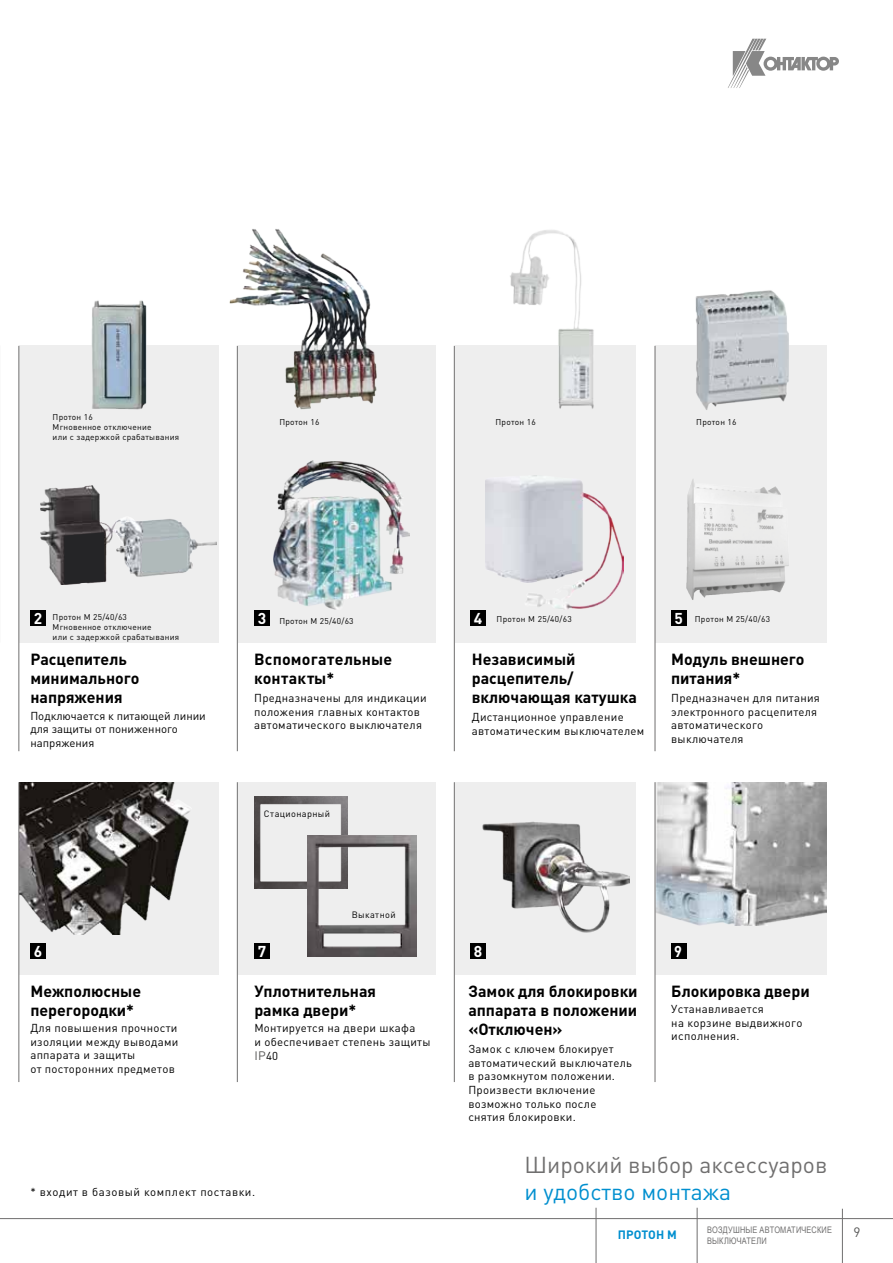
<style>
.page{position:relative;width:893px;height:1263px;background:#fff}
.page>*{position:absolute;margin:0;border:0;box-sizing:border-box;transform-origin:0 0}
.t1{font:22.8px "DIN Pro";color:#706f6f}
.t2{font:22.8px "DIN Pro";color:#008fcf}
.t3{font:700 15.9px/19.2px "DIN Pro";color:#000}
.t4{font:700 15.6px "DIN Pro";color:#fff}
.t5{font:700 15.6px "DIN Pro";color:#fff;scale:.92 1}
.t6{font:13.5px "DIN Pro";color:#575756}
.t7{font:12.15px "DIN Pro";color:#575756}
.t8{font:700 12px "DIN Pro";color:#008fcf}
.t9{font:11.4px/13.6px "DIN Pro";letter-spacing:.025em;color:#000}
.t10{font:11.4px/13.6px "DIN Pro";color:#000}
.t11{font:11.4px "DIN Pro";letter-spacing:.05em;color:#000}
.t12{font:9.15px "DIN Pro";letter-spacing:.04em;color:#000}
.t13{font:9px/10.8px "Arial Narrow";letter-spacing:.02em;color:#706f6f}
.t14{font:8.4px/10.1px "DIN Pro";letter-spacing:.03em;color:#000}
.s1{font-size:11.4px;color:#000}
</style>
<div class="page">
<hr style="left:0;top:1218px;width:893px;height:1px;background:#706f6f">
<hr style="left:842px;top:1209px;width:1px;height:54px;background:#706f6f">
<hr style="left:596px;top:1208px;width:1px;height:55px;background:#706f6f">
<hr style="left:697px;top:1208px;width:1px;height:55px;background:#706f6f">
<svg style="left:728px;top:39px;width:111px;height:49px"></svg>
<div style="left:0;top:346px;width:826px;height:297px;background:#eee"></div>
<div style="left:637px;top:305px;width:18px;height:346px;background:#fff"></div>
<div style="left:436px;top:305px;width:18px;height:346px;background:#fff"></div>
<div style="left:219px;top:305px;width:18px;height:346px;background:#fff"></div>
<div style="left:1px;top:305px;width:18px;height:346px;background:#fff"></div>
<hr style="left:19px;top:346px;width:1px;height:405px;background:#706f6f">
<hr style="left:237px;top:346px;width:1px;height:405px;background:#706f6f">
<hr style="left:454px;top:346px;width:1px;height:405px;background:#706f6f">
<hr style="left:655px;top:346px;width:1px;height:405px;background:#706f6f">
<div style="left:14px;top:782px;width:812px;height:192px;background:#eee"></div>
<div style="left:637px;top:781px;width:18px;height:221px;background:#fff"></div>
<div style="left:436px;top:781px;width:18px;height:228px;background:#fff"></div>
<div style="left:219px;top:781px;width:18px;height:228px;background:#fff"></div>
<div style="left:1px;top:781px;width:18px;height:228px;background:#fff"></div>
<div style="left:254px;top:610px;width:15px;height:16px;background:#000"></div>
<div style="left:471px;top:610px;width:15px;height:16px;background:#000"></div>
<div style="left:671px;top:610px;width:15px;height:16px;background:#000"></div>
<div style="left:30px;top:610px;width:15px;height:16px;background:#000"></div>
<div style="left:254px;top:943px;width:15px;height:15px;background:#000"></div>
<div style="left:671px;top:943px;width:15px;height:15px;background:#000"></div>
<div style="left:30px;top:943px;width:15px;height:15px;background:#000"></div>
<img style="left:656px;top:782px;width:170px;height:143px">
<img style="left:686px;top:479px;width:103px;height:121px">
<img style="left:675px;top:290px;width:137px;height:120px">
<img style="left:486px;top:475px;width:138px;height:134px">
<img style="left:508px;top:230px;width:87px;height:179px">
<img style="left:482px;top:821px;width:147px;height:111px">
<img style="left:20px;top:782px;width:170px;height:152px">
<img style="left:254px;top:796px;width:94px;height:92px">
<img style="left:308px;top:836px;width:109px;height:121px">
<img style="left:273px;top:461px;width:136px;height:148px">
<img style="left:229px;top:229px;width:148px;height:181px">
<hr style="left:237px;top:782px;width:1px;height:300px;background:#706f6f">
<hr style="left:655px;top:782px;width:1px;height:300px;background:#706f6f">
<hr style="left:19px;top:782px;width:1px;height:300px;background:#706f6f">
<hr style="left:454px;top:782px;width:1px;height:300px;background:#706f6f">
<div style="left:471px;top:943px;width:15px;height:15px;background:#000"></div>
<img style="left:41px;top:485px;width:175px;height:99px">
<svg style="left:142px;top:538px;width:45px;height:33px"></svg>
<svg style="left:64px;top:532px;width:41px;height:52px;background:#2a292b"></svg>
<img style="left:90px;top:300px;width:58px;height:110px">
<p class="t14" style="left:53px;top:411px;width:128px">Протон 16<br>Мгновенное отключение<br>или с задержкой срабатывания</p>
<p class="t14" style="left:495px;top:416px;width:42px">Протон 16</p>
<p class="t14" style="left:696px;top:416px;width:42px">Протон 16</p>
<p class="t14" style="left:279px;top:416px;width:42px">Протон 16</p>
<h3 class="t4" style="left:34px;top:605px;width:10px">2</h3>
<h3 class="t4" style="left:258px;top:605px;width:10px">3</h3>
<h3 class="t4" style="left:474px;top:605px;width:10px">4</h3>
<h3 class="t4" style="left:675px;top:605px;width:10px">5</h3>
<p class="t14" style="left:53px;top:611px;width:128px">Протон М 25/40/63<br>Мгновенное отключение<br>или с задержкой срабатывания</p>
<p class="t14" style="left:497px;top:613px;width:77px">Протон М 25/40/63</p>
<p class="t14" style="left:695px;top:613px;width:77px">Протон М 25/40/63</p>
<p class="t14" style="left:279px;top:615px;width:76px">Протон М 25/40/63</p>
<h2 class="t3" style="left:472px;top:648px;width:167px">Независимый расцепитель/ включающая катушка</h2>
<h2 class="t3" style="left:671px;top:648px;width:135px">Модуль внешнего питания*</h2>
<h2 class="t3" style="left:30px;top:648px;width:111px">Расцепитель минимального напряжения</h2>
<h2 class="t3" style="left:254px;top:648px;width:140px">Вспомогательные контакты*</h2>
<p class="t9" style="left:254px;top:690px;width:174px">Предназначены для индикации положения главных контактов автоматического выключателя</p>
<p class="t9" style="left:671px;top:690px;width:150px">Предназначен для питания электронного расцепителя автоматического выключателя</p>
<p class="t10" style="left:30px;top:707px;width:177px">Подключается к питающей линии для защиты от пониженного напряжения</p>
<p class="t9" style="left:472px;top:709px;width:174px">Дистанционное управление автоматическим выключателем</p>
<p class="t12" style="left:264px;top:806px;width:68px">Стационарный</p>
<p class="t12" style="left:352px;top:908px;width:45px">Выкатной</p>
<h3 class="t4" style="left:474px;top:938px;width:10px">8</h3>
<h3 class="t4" style="left:34px;top:938px;width:10px">6</h3>
<h3 class="t4" style="left:258px;top:938px;width:10px">7</h3>
<h3 class="t5" style="left:674px;top:938px;width:10px">9</h3>
<h2 class="t3" style="left:30px;top:979px;width:112px">Межполюсные перегородки*</h2>
<p class="t9" style="left:30px;top:1020px;width:150px">Для повышения прочности изоляции между выводами аппарата и защиты<br>от посторонних предметов</p>
<h2 class="t3" style="left:64px;top:979px;width:19px">по</h2>
<p class="t9" style="left:45px;top:1061px;width:14px">по</p>
<h2 class="t3" style="left:254px;top:979px;width:123px">Уплотнительная рамка двери*</h2>
<p class="t9" style="left:254px;top:1020px;width:178px">Монтируется на двери шкафа<br>и обеспечивает степень защиты</p>
<p class="t7" style="left:254px;top:1046px;width:25px">IP<span class="s1">40</span></p>
<p class="t11" style="left:30px;top:1183px;width:226px">* входит в базовый комплект поставки.</p>
<h2 class="t3" style="left:468px;top:979px;width:171px;text-align:justify">Замок для блокировки аппарата в положении «Отключен»</h2>
<p class="t9" style="left:468px;top:1041px;width:165px">Замок с ключем блокирует автоматический выключатель в разомкнутом положении.<br>Произвести включение возможно только после снятия блокировки.</p>
<h2 class="t3" style="left:671px;top:979px;width:140px">Блокировка двери</h2>
<p class="t9" style="left:671px;top:1001px;width:133px">Устанавливается<br>на корзине выдвижного исполнения.</p>
<h1 class="t1" style="left:524px;top:1146px;width:304px">Широкий выбор аксессуаров</h1>
<h1 class="t2" style="left:524px;top:1174px;width:208px">и удобство монтажа</h1>
<p class="t13" style="left:707px;top:1224px;width:126px">ВОЗДУШНЫЕ АВТОМАТИЧЕСКИЕ<br>ВЫКЛЮЧАТЕЛИ</p>
<p class="t8" style="left:618px;top:1224px;width:60px">ПРОТОН М</p>
<p class="t6" style="left:853px;top:1222px;width:9px">9</p>
</div>
